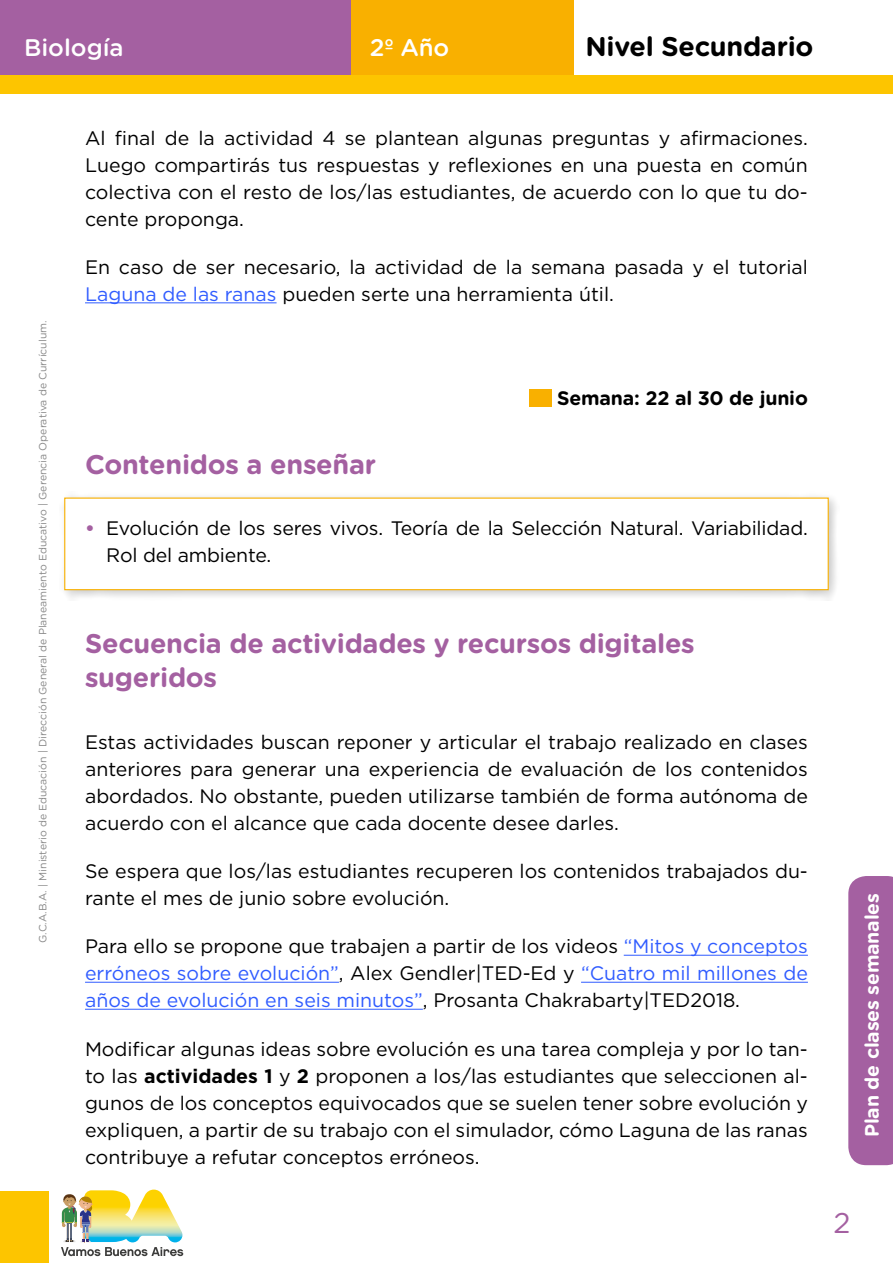
<style>
.page{position:relative;width:893px;height:1263px;background:#fff}
.page>*{position:absolute;margin:0;border:0;box-sizing:border-box;transform-origin:0 0}
.t1{font:28.5px "Gotham Rounded";color:#a460a1}
.t2{font:700 27px/34.5px "Gotham Rounded";letter-spacing:-.01em;color:#a460a1}
.t3{font:700 27px "Gotham Rounded";letter-spacing:-.01em;color:#000}
.t4{font:500 24px "Gotham Rounded";color:#fff}
.t5{font:19.5px/27px "Gotham";color:#000;text-align:justify}
.t6{font:700 19.5px "Gotham Rounded";letter-spacing:-.01em;color:#fff}
.t7{font:700 19.5px "Gotham Rounded";letter-spacing:-.01em;color:#000}
.t8{font:10.5px "Gotham Rounded";color:#878787}
.s1{color:#305cff}
.s2{font-weight:700;color:#a460a1}
.s3{font-weight:700}
</style>
<div class="page">
<div style="left:0;top:1191px;width:48px;height:72px;background:#fdc500"></div>
<div style="left:0;top:0;width:351px;height:78px;background:#a460a1"></div>
<div style="left:351px;top:0;width:223px;height:78px;background:#f9b000"></div>
<div style="left:0;top:75px;width:893px;height:19px;background:#fdc500"></div>
<svg style="left:848px;top:876px;width:45px;height:289px;background:#a765a4"></svg>
<svg style="left:61px;top:1189px;width:122px;height:67px"></svg>
<div style="left:59px;top:492px;width:781px;height:109px;background:#000;opacity:.22"></div>
<div style="left:64px;top:497px;width:765px;height:93px;background:#fff;border:1px solid #f9b000"></div>
<hr style="left:85px;top:302px;width:192px;height:1px;background:#305cff">
<hr style="left:624px;top:955px;width:184px;height:1px;background:#305cff">
<hr style="left:85px;top:982px;width:254px;height:1px;background:#305cff">
<hr style="left:581px;top:982px;width:227px;height:1px;background:#305cff">
<hr style="left:85px;top:1009px;width:338px;height:1px;background:#305cff">
<div style="left:529px;top:389px;width:23px;height:17px;background:#f9b000"></div>
<p class="t4" style="left:24px;top:31px;width:101px">Biología</p>
<h2 class="t3" style="left:585px;top:27px;width:230px">Nivel Secundario</h2>
<p class="t4" style="left:370px;top:31px;width:81px">2º Año</p>
<p class="t8" style="left:36px;top:943px;width:624px;rotate:-90deg">G.C.A.B.A. | Ministerio de Educación | Dirección General de Planeamiento Educativo | Gerencia Operativa de Currículum.</p>
<p class="t5" style="left:85px;top:124px;width:724px">Al final de la actividad 4 se plantean algunas preguntas y afirmaciones.<br>Luego compartirás tus respuestas y reflexiones en una puesta en común colectiva con el resto de los/las estudiantes, de acuerdo con lo que tu do&shy;cente proponga.</p>
<p class="t5" style="left:85px;top:253px;width:724px">En caso de ser necesario, la actividad de la semana pasada y el tutorial<br><span class="s1">Laguna de las ranas</span> pueden serte una herramienta útil.</p>
<h2 class="t2" style="left:85px;top:446px;width:293px">Contenidos a enseñar</h2>
<p class="t7" style="left:557px;top:384px;width:252px">Semana: 22 al 30 de junio</p>
<p class="t5" style="left:106px;top:515px;width:703px;text-indent:-21px"><span class="s2">•</span> Evolución de los seres vivos. Teoría de la Selección Natural. Variabilidad.<br>Rol del ambiente.</p>
<h2 class="t2" style="left:85px;top:625px;width:611px">Secuencia de actividades y recursos digitales sugeridos</h2>
<p class="t5" style="left:85px;top:728px;width:724px">Estas actividades buscan reponer y articular el trabajo realizado en clases anteriores para generar una experiencia de evaluación de los contenidos abordados. No obstante, pueden utilizarse también de forma autónoma de acuerdo con el alcance que cada docente desee darles.</p>
<p class="t5" style="left:85px;top:857px;width:724px">Se espera que los/las estudiantes recuperen los contenidos trabajados du&shy;rante el mes de junio sobre evolución.</p>
<p class="t5" style="left:85px;top:932px;width:724px">Para ello se propone que trabajen a partir de los videos <span class="s1">“Mitos y conceptos erróneos sobre evolución”</span>, Alex Gendler|TED-Ed y <span class="s1">“Cuatro mil millones de años de evolución en seis minutos”</span>, Prosanta Chakrabarty|TED2018.</p>
<p class="t5" style="left:85px;top:1035px;width:724px">Modificar algunas ideas sobre evolución es una tarea compleja y por lo tan&shy;to las <span class="s3">actividades 1</span> y <span class="s3">2</span> proponen a los/las estudiantes que seleccionen al&shy;gunos de los conceptos equivocados que se suelen tener sobre evolución y expliquen, a partir de su trabajo con el simulador, cómo Laguna de las ranas contribuye a refutar conceptos erróneos.</p>
<p class="t6" style="left:858px;top:1137px;width:246px;rotate:-90deg">Plan de clases semanales</p>
<h1 class="t1" style="left:833px;top:1203px;width:19px">2</h1>
</div>
